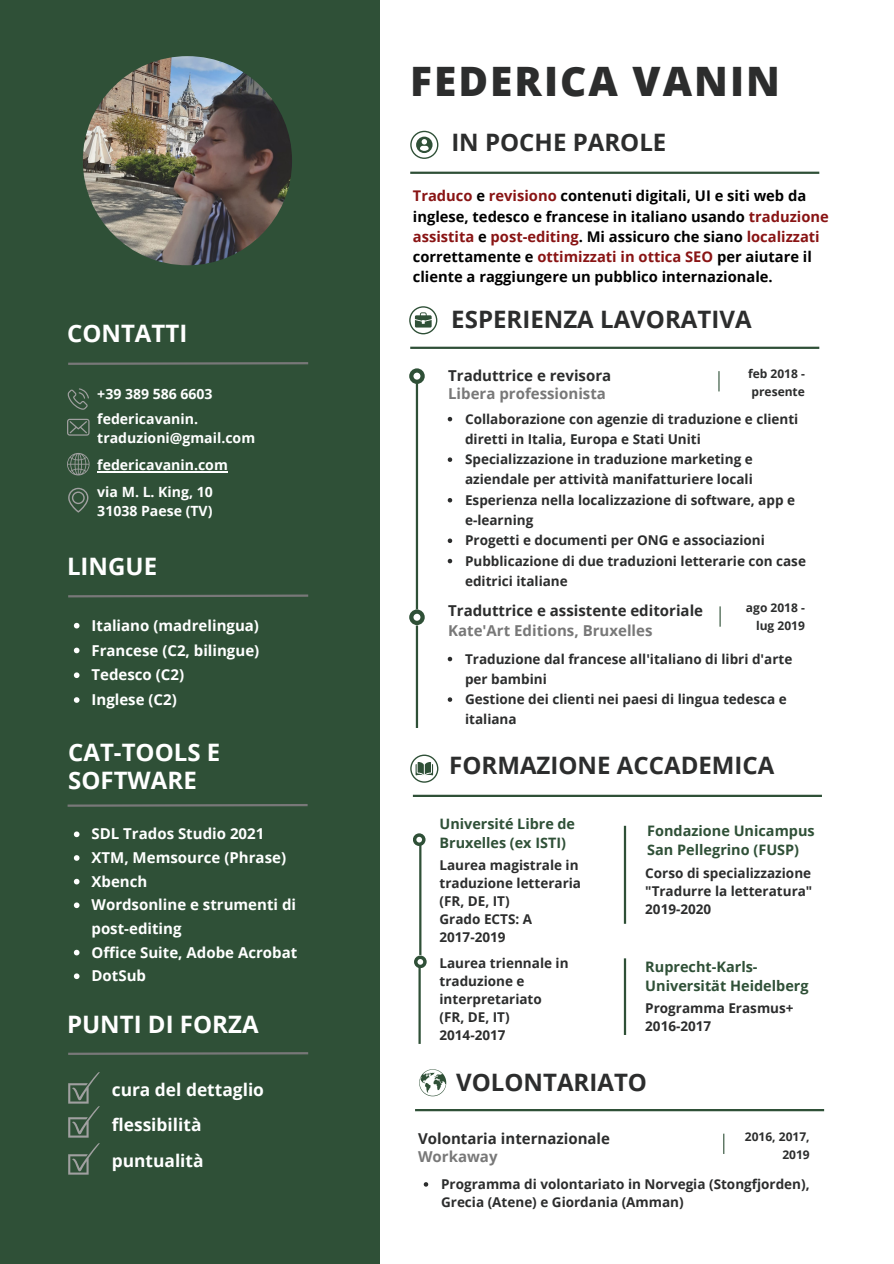
<style>
.page{position:relative;width:894px;height:1264px;background:#fff}
.page>*{position:absolute;margin:0;border:0;box-sizing:border-box;transform-origin:0 0}
.t1{font:800 40.5px "Open Sans";letter-spacing:.05em;color:#2c2d2d}
.t2{font:700 24px "Open Sans";color:#2c2d2d}
.t3{font:700 24px "Open Sans";color:#fff}
.t4{font:700 17.4px "Open Sans";color:#fff}
.t5{font:700 15px/23.7px "Open Sans";color:#fff}
.t6{font:700 15px/20.2px "Open Sans";color:#2c2d2d}
.t7{font:700 15px "Open Sans";color:#787878}
.t8{font:700 14.7px/20.2px "Open Sans";color:#000}
.t9{font:700 14.4px/19.2px "Open Sans";color:#2f5037}
.t10{font:700 14.1px/19.2px "Open Sans";color:#fff}
.t11{font:700 13.5px/20.2px "Open Sans";color:#2c2d2d}
.t12{font:700 12px "Open Sans";color:#2c2d2d}
.s1{color:#891414}
.s2{color:#787878}
</style>
<div class="page">
<div style="left:0;top:0;width:380px;height:1263px;background:#2f5037"></div>
<img style="left:83px;top:56px;width:209px;height:209px;border-radius:50%">
<svg style="left:68px;top:362px;width:241px;height:3px"></svg>
<hr style="left:410px;top:172px;width:409px;height:2px;background:#2f5037">
<hr style="left:415px;top:383px;width:3px;height:226px;background:#2f5037">
<hr style="left:415px;top:625px;width:3px;height:103px;background:#2f5037">
<hr style="left:623px;top:825px;width:3px;height:98px;background:#2f5037">
<svg style="left:68px;top:594px;width:241px;height:4px"></svg>
<svg style="left:68px;top:388px;width:21px;height:22px"></svg>
<svg style="left:67px;top:419px;width:22px;height:16px"></svg>
<svg style="left:68px;top:488px;width:20px;height:24px"></svg>
<svg style="left:410px;top:754px;width:28px;height:28px"></svg>
<svg style="left:409px;top:306px;width:28px;height:28px"></svg>
<svg style="left:410px;top:131px;width:28px;height:28px"></svg>
<svg style="left:718px;top:371px;width:1px;height:20px"></svg>
<svg style="left:719px;top:606px;width:1px;height:20px"></svg>
<svg style="left:409px;top:368px;width:15px;height:16px"></svg>
<svg style="left:409px;top:609px;width:15px;height:16px"></svg>
<svg style="left:67px;top:453px;width:22px;height:22px"></svg>
<svg style="left:67px;top:804px;width:241px;height:3px"></svg>
<svg style="left:68px;top:1052px;width:241px;height:3px"></svg>
<svg style="left:68px;top:1072px;width:32px;height:65px"></svg>
<svg style="left:68px;top:1143px;width:32px;height:31px"></svg>
<hr style="left:410px;top:347px;width:409px;height:2px;background:#2f5037">
<hr style="left:413px;top:794px;width:408px;height:3px;background:#2f5037">
<hr style="left:419px;top:844px;width:2px;height:110px;background:#2f5037">
<hr style="left:418px;top:966px;width:2px;height:77px;background:#2f5037">
<hr style="left:623px;top:958px;width:3px;height:76px;background:#2f5037">
<svg style="left:414px;top:955px;width:12px;height:13px"></svg>
<svg style="left:413px;top:833px;width:12px;height:13px"></svg>
<svg style="left:723px;top:1133px;width:1px;height:20px"></svg>
<hr style="left:415px;top:1108px;width:408px;height:3px;background:#2f5037">
<svg style="left:419px;top:1069px;width:27px;height:27px"></svg>
<hr style="left:97px;top:471px;width:131px;height:1px;background:#fff">
<svg style="left:447px;top:417px;width:5px;height:4px"></svg>
<svg style="left:447px;top:457px;width:5px;height:5px"></svg>
<svg style="left:447px;top:498px;width:5px;height:4px"></svg>
<svg style="left:447px;top:538px;width:5px;height:5px"></svg>
<svg style="left:447px;top:559px;width:5px;height:4px"></svg>
<svg style="left:447px;top:656px;width:5px;height:5px"></svg>
<svg style="left:447px;top:697px;width:5px;height:5px"></svg>
<svg style="left:74px;top:623px;width:5px;height:5px"></svg>
<svg style="left:74px;top:647px;width:5px;height:6px"></svg>
<svg style="left:74px;top:672px;width:5px;height:6px"></svg>
<svg style="left:74px;top:697px;width:5px;height:6px"></svg>
<svg style="left:423px;top:1182px;width:5px;height:4px"></svg>
<svg style="left:74px;top:831px;width:5px;height:6px"></svg>
<svg style="left:74px;top:855px;width:5px;height:5px"></svg>
<svg style="left:74px;top:878px;width:5px;height:6px"></svg>
<svg style="left:74px;top:902px;width:5px;height:6px"></svg>
<svg style="left:74px;top:949px;width:5px;height:6px"></svg>
<svg style="left:74px;top:973px;width:5px;height:6px"></svg>
<p class="t3" style="left:67px;top:316px;width:122px">CONTATTI</p>
<p class="t10" style="left:97px;top:384px;width:117px">+39 389 586 6603</p>
<p class="t10" style="left:97px;top:409px;width:159px">federicavanin. traduzioni@gmail.com</p>
<p class="t10" style="left:97px;top:455px;width:132px">federicavanin.com</p>
<p class="t10" style="left:97px;top:482px;width:117px">via M. L. King, 10</p>
<p class="t10" style="left:97px;top:501px;width:117px">31038 Paese (TV)</p>
<p class="t3" style="left:67px;top:549px;width:92px">LINGUE</p>
<p class="t5" style="left:91px;top:613px;width:169px">Italiano (madrelingua)</p>
<p class="t5" style="left:91px;top:638px;width:169px">Francese (C2, bilingue)</p>
<p class="t5" style="left:91px;top:662px;width:94px">Tedesco (C2)</p>
<p class="t5" style="left:91px;top:687px;width:87px">Inglese (C2)</p>
<p class="t3" style="left:68px;top:735px;width:154px">CAT-TOOLS E</p>
<p class="t3" style="left:68px;top:763px;width:130px">SOFTWARE</p>
<p class="t5" style="left:91px;top:821px;width:174px">SDL Trados Studio 2021</p>
<p class="t5" style="left:91px;top:845px;width:196px">XTM, Memsource (Phrase)</p>
<p class="t5" style="left:91px;top:869px;width:57px">Xbench</p>
<p class="t5" style="left:91px;top:892px;width:206px">Wordsonline e strumenti di post-editing</p>
<p class="t5" style="left:91px;top:940px;width:207px">Office Suite, Adobe Acrobat</p>
<p class="t5" style="left:91px;top:963px;width:56px">DotSub</p>
<p class="t3" style="left:67px;top:1007px;width:193px">PUNTI DI FORZA</p>
<p class="t4" style="left:112px;top:1076px;width:154px">cura del dettaglio</p>
<p class="t4" style="left:112px;top:1112px;width:91px">flessibilità</p>
<p class="t4" style="left:112px;top:1148px;width:93px">puntualità</p>
<p class="t1" style="left:410px;top:52px;width:371px">FEDERICA VANIN</p>
<p class="t2" style="left:451px;top:125px;width:216px">IN POCHE PAROLE</p>
<p class="t8" style="left:413px;top:185px;width:417px"><span class="s1">Traduco</span> e <span class="s1">revisiono</span> contenuti digitali, UI e siti web da inglese, tedesco e francese in italiano usando <span class="s1">traduzione assistita</span> e <span class="s1">post-editing</span>. Mi assicuro che siano <span class="s1">localizzati </span>correttamente e <span class="s1">ottimizzati in ottica SEO</span> per aiutare il cliente a raggiungere un pubblico internazionale.</p>
<p class="t2" style="left:451px;top:303px;width:301px">ESPERIENZA LAVORATIVA</p>
<p class="t6" style="left:448px;top:365px;width:165px">Traduttrice e revisora</p>
<p class="t7" style="left:448px;top:383px;width:159px">Libera professionista</p>
<p class="t12" style="left:747px;top:365px;width:58px">feb 2018 -</p>
<p class="t12" style="left:751px;top:383px;width:55px">presente</p>
<p class="t11" style="left:465px;top:408px;width:335px">Collaborazione con agenzie di traduzione e clienti diretti in Italia, Europa e Stati Uniti</p>
<p class="t11" style="left:465px;top:449px;width:289px">Specializzazione in traduzione marketing e aziendale per attività manifatturiere locali</p>
<p class="t11" style="left:465px;top:489px;width:331px">Esperienza nella localizzazione di software, app e e-learning</p>
<p class="t11" style="left:465px;top:530px;width:301px">Progetti e documenti per ONG e associazioni</p>
<p class="t11" style="left:465px;top:550px;width:342px">Pubblicazione di due traduzioni letterarie con case editrici italiane</p>
<p class="t6" style="left:448px;top:600px;width:256px">Traduttrice e assistente editoriale<br><span class="s2">Kate'Art Editions, Bruxelles</span></p>
<p class="t12" style="left:745px;top:599px;width:60px">ago 2018 -</p>
<p class="t12" style="left:755px;top:617px;width:50px">lug 2019</p>
<p class="t11" style="left:465px;top:648px;width:329px">Traduzione dal francese all'italiano di libri d'arte per bambini</p>
<p class="t11" style="left:465px;top:688px;width:323px">Gestione dei clienti nei paesi di lingua tedesca e italiana</p>
<p class="t2" style="left:449px;top:748px;width:326px">FORMAZIONE ACCADEMICA</p>
<p class="t9" style="left:439px;top:813px;width:137px">Université Libre de<br>Bruxelles (ex ISTI)</p>
<p class="t11" style="left:439px;top:856px;width:143px;line-height:18px">Laurea magistrale in traduzione letteraria</p>
<p class="t11" style="left:439px;top:891px;width:72px">(FR, DE, IT)</p>
<p class="t11" style="left:439px;top:909px;width:94px">Grado ECTS: A</p>
<p class="t11" style="left:439px;top:927px;width:67px">2017-2019</p>
<p class="t11" style="left:439px;top:953px;width:131px;line-height:18px">Laurea triennale in traduzione e interpretariato</p>
<p class="t11" style="left:439px;top:1006px;width:72px">(FR, DE, IT)</p>
<p class="t11" style="left:439px;top:1024px;width:67px">2014-2017</p>
<p class="t9" style="left:647px;top:820px;width:169px">Fondazione Unicampus<br>San Pellegrino (FUSP)</p>
<p class="t11" style="left:645px;top:863px;width:168px;line-height:18px">Corso di specializzazione "Tradurre la letteratura"</p>
<p class="t11" style="left:645px;top:898px;width:67px">2019-2020</p>
<p class="t9" style="left:645px;top:956px;width:165px">Ruprecht-Karls-<br>Universität Heidelberg</p>
<p class="t11" style="left:645px;top:997px;width:150px">Programma Erasmus+</p>
<p class="t11" style="left:645px;top:1015px;width:67px">2016-2017</p>
<p class="t2" style="left:456px;top:1064px;width:192px">VOLONTARIATO</p>
<p class="t6" style="left:418px;top:1127px;width:193px">Volontaria internazionale</p>
<p class="t7" style="left:418px;top:1145px;width:81px">Workaway</p>
<p class="t12" style="left:744px;top:1127px;width:66px">2016, 2017,</p>
<p class="t12" style="left:782px;top:1145px;width:29px">2019</p>
<p class="t11" style="left:441px;top:1174px;width:370px;line-height:18px">Programma di volontariato in Norvegia (Stongfjorden),<br>Grecia (Atene) e Giordania (Amman)</p>
</div>
